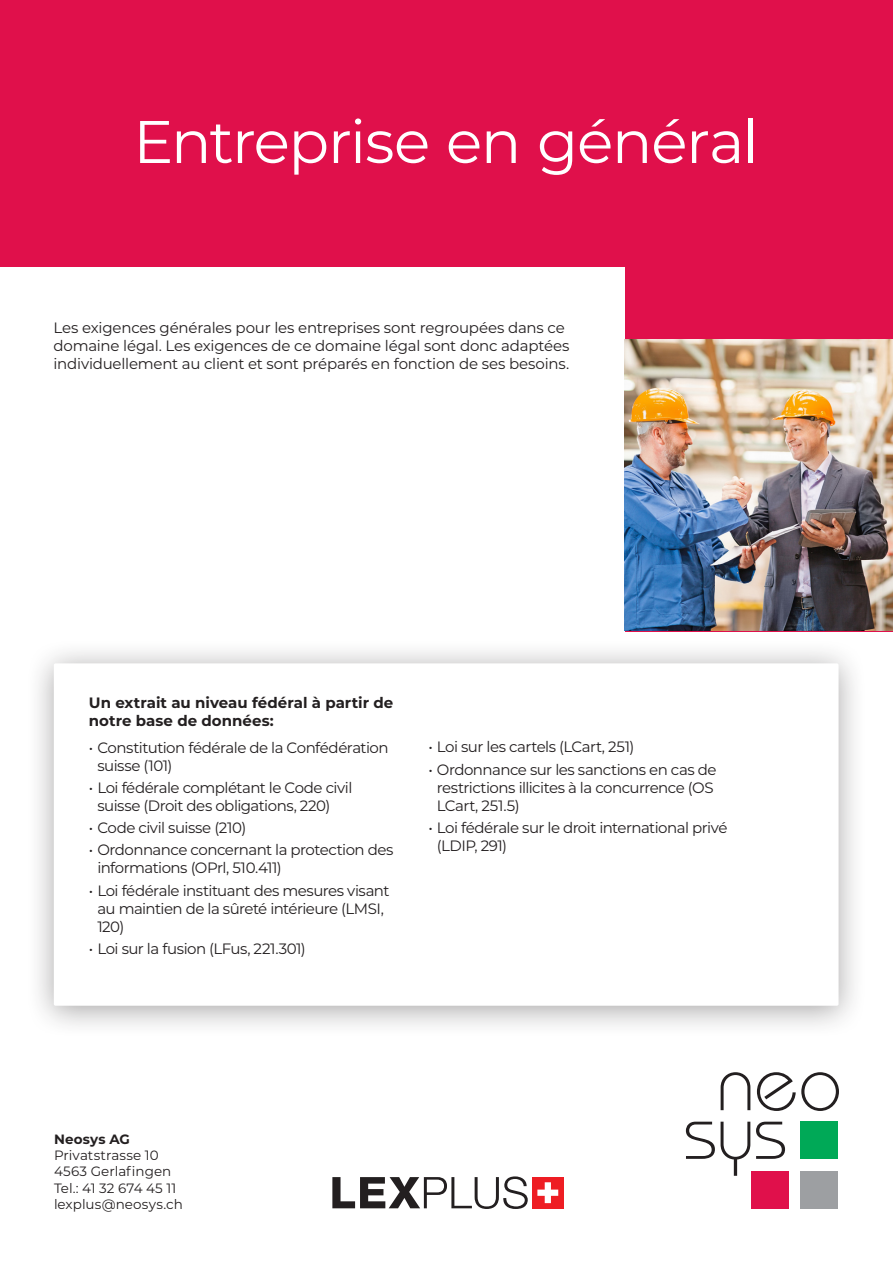
<style>
.page{position:relative;width:893px;height:1263px;background:#fff}
.page>*{position:absolute;margin:0;border:0;box-sizing:border-box;transform-origin:0 0}
.t1{font:60px "Montserrat";letter-spacing:-.025em;color:#fff}
.t2{font:15px/18px "Montserrat";letter-spacing:-.03em;color:#231f20}
.t3{font:700 15px/18px "Montserrat";color:#231f20}
.t4{font:13.5px/16.2px "Montserrat";letter-spacing:.005em;color:#231f20}
.t5{font:700 13.5px "Montserrat";letter-spacing:.01em;color:#231f20}
</style>
<div class="page">
<div style="left:0;top:0;width:893px;height:631px;background:#e0104b"></div>
<div style="left:0;top:268px;width:625px;height:378px;background:#fff"></div>
<div style="left:800px;top:1171px;width:38px;height:38px;background:#9d9fa2"></div>
<div style="left:800px;top:1121px;width:38px;height:38px;background:#00a957"></div>
<div style="left:751px;top:1171px;width:38px;height:38px;background:#e0104b"></div>
<svg style="left:686px;top:1122px;width:29px;height:37px"></svg>
<svg style="left:721px;top:1122px;width:29px;height:54px"></svg>
<svg style="left:756px;top:1122px;width:29px;height:37px"></svg>
<svg style="left:721px;top:1072px;width:29px;height:38px"></svg>
<svg style="left:757px;top:1072px;width:82px;height:39px"></svg>
<svg style="left:332px;top:1176px;width:196px;height:33px"></svg>
<div style="left:532px;top:1177px;width:31px;height:31px;background:#ee1d23"></div>
<svg style="left:537px;top:1182px;width:21px;height:21px"></svg>
<img style="left:625px;top:340px;width:268px;height:291px">
<div style="left:25px;top:639px;width:842px;height:400px;background:#231f20;opacity:.4"></div>
<div style="left:54px;top:663px;width:784px;height:343px;background:#fff;border-radius:2px"></div>
<h1 class="t1" style="left:133px;top:100px;width:627px">Entreprise en général</h1>
<p class="t2" style="left:54px;top:319px;width:517px">Les exigences générales pour les entreprises sont regroupées dans ce domaine légal. Les exigences de ce domaine légal sont donc adaptées individuellement au client et sont préparés en fonction de ses besoins.</p>
<p class="t3" style="left:89px;top:693px;width:306px">Un extrait au niveau fédéral à partir de notre base de données:</p>
<p class="t2" style="left:97px;top:738px;width:293px;text-indent:-9px">• Constitution fédérale de la Confédération suisse (101)</p>
<p class="t2" style="left:97px;top:778px;width:257px;text-indent:-9px">• Loi fédérale complétant le Code civil suisse (Droit des obligations, 220)</p>
<p class="t2" style="left:89px;top:818px;width:159px">• Code civil suisse (210)</p>
<p class="t2" style="left:97px;top:840px;width:298px;text-indent:-9px">• Ordonnance concernant la protection des informations (OPrl, 510.411)</p>
<p class="t2" style="left:97px;top:881px;width:294px;text-indent:-9px">• Loi fédérale instituant des mesures visant au maintien de la sûreté intérieure (LMSI,<br>120)</p>
<p class="t2" style="left:89px;top:939px;width:218px">• Loi sur la fusion (LFus, 221.301)</p>
<p class="t2" style="left:428px;top:737px;width:208px">• Loi sur les cartels (LCart, 251)</p>
<p class="t2" style="left:437px;top:760px;width:281px;text-indent:-9px">• Ordonnance sur les sanctions en cas de restrictions illicites à la concurrence (OS<br>LCart, 251.5)</p>
<p class="t2" style="left:437px;top:818px;width:292px;text-indent:-9px">• Loi fédérale sur le droit international privé (LDIP, 291)</p>
<p class="t5" style="left:54px;top:1129px;width:77px">Neosys AG</p>
<p class="t4" style="left:54px;top:1147px;width:130px">Privatstrasse 10<br>4563 Gerlafingen<br>Tel.: 41 32 674 45 11 lexplus@neosys.ch</p>
</div>
